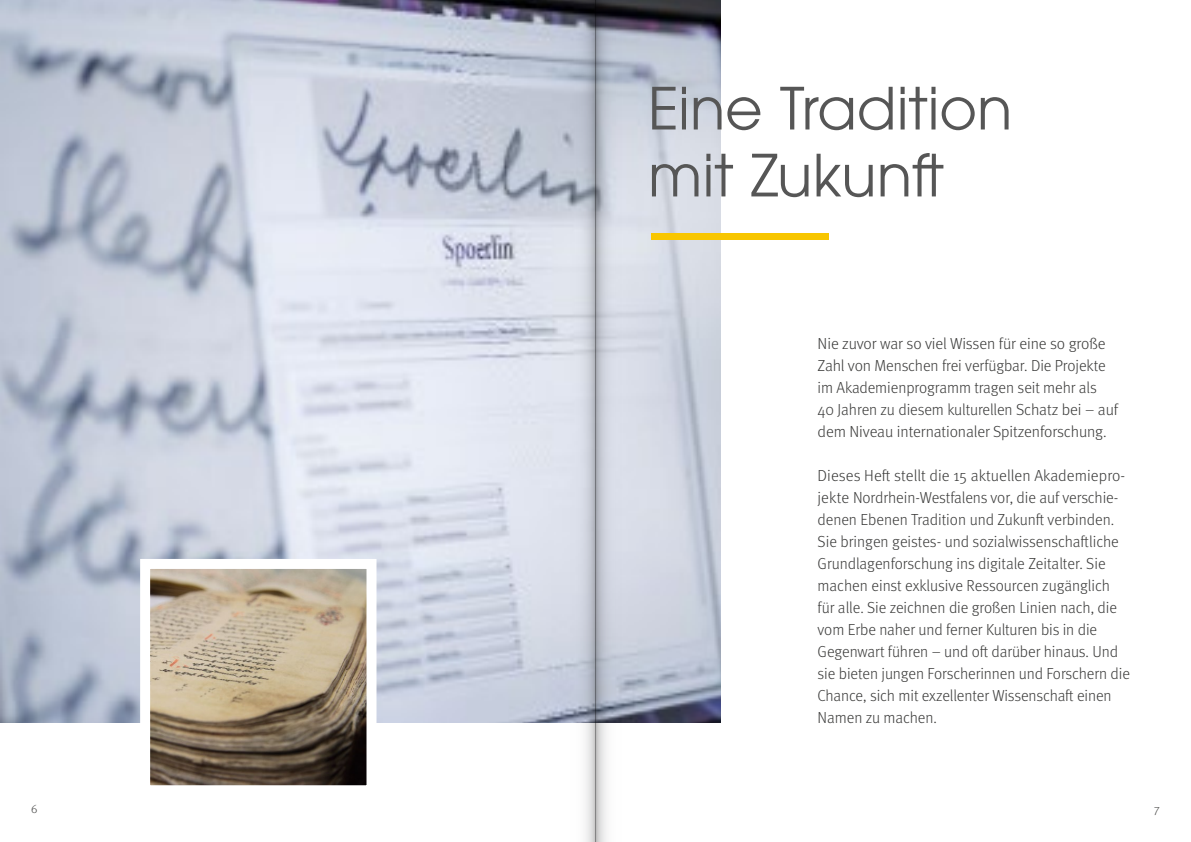
<style>
.page{position:relative;width:1191px;height:842px;background:#fff}
.page>*{position:absolute;margin:0;border:0;box-sizing:border-box;transform-origin:0 0}
.t1{font:57.7px/66.9px "ITC Avant Garde Pro";color:#565656}
.t2{font:300 16px/22px "Meta Pro";letter-spacing:-.005em;color:#3b3b3a}
.t3{font:300 12px "Meta Pro";color:#494948}
</style>
<div class="page">
<img style="left:0;top:0;width:720px;height:722px">
<img style="left:151px;top:570px;width:214px;height:214px">
<div style="left:140px;top:559px;width:236px;height:236px;border:10px solid #fff"></div>
<div style="left:651px;top:233px;width:178px;height:7px;background:#f8c600"></div>
<svg style="left:595px;top:0;width:37px;height:842px;background:#c6cad3"></svg>
<svg style="left:558px;top:0;width:37px;height:842px;background:#caced9"></svg>
<h1 class="t1" style="left:648px;top:74px;width:365px">Eine Tradition mit Zukunft</h1>
<p class="t2" style="left:817px;top:332px;width:302px">Nie zuvor war so viel Wissen für eine so große Zahl von Menschen frei verfügbar. Die Projekte im Akademienprogramm tragen seit mehr als<br>40 Jahren zu diesem kulturellen Schatz bei – auf dem Niveau internationaler Spitzenforschung.</p>
<p class="t2" style="left:817px;top:464px;width:314px">Dieses Heft stellt die 15 aktuellen Akademiepro&shy;jekte Nordrhein-Westfalens vor, die auf verschie&shy;denen Ebenen Tradition und Zukunft verbinden.<br>Sie bringen geistes- und sozialwissenschaftliche Grundlagenforschung ins digitale Zeitalter. Sie machen einst exklusive Ressourcen zugänglich für alle. Sie zeichnen die großen Linien nach, die vom Erbe naher und ferner Kulturen bis in die Gegenwart führen – und oft darüber hinaus. Und sie bieten jungen Forscherinnen und Forschern die Chance, sich mit exzellenter Wissenschaft einen Namen zu machen.</p>
<p class="t3" style="left:31px;top:800px;width:8px">6</p>
<p class="t3" style="left:1154px;top:800px;width:7px">7</p>
</div>
